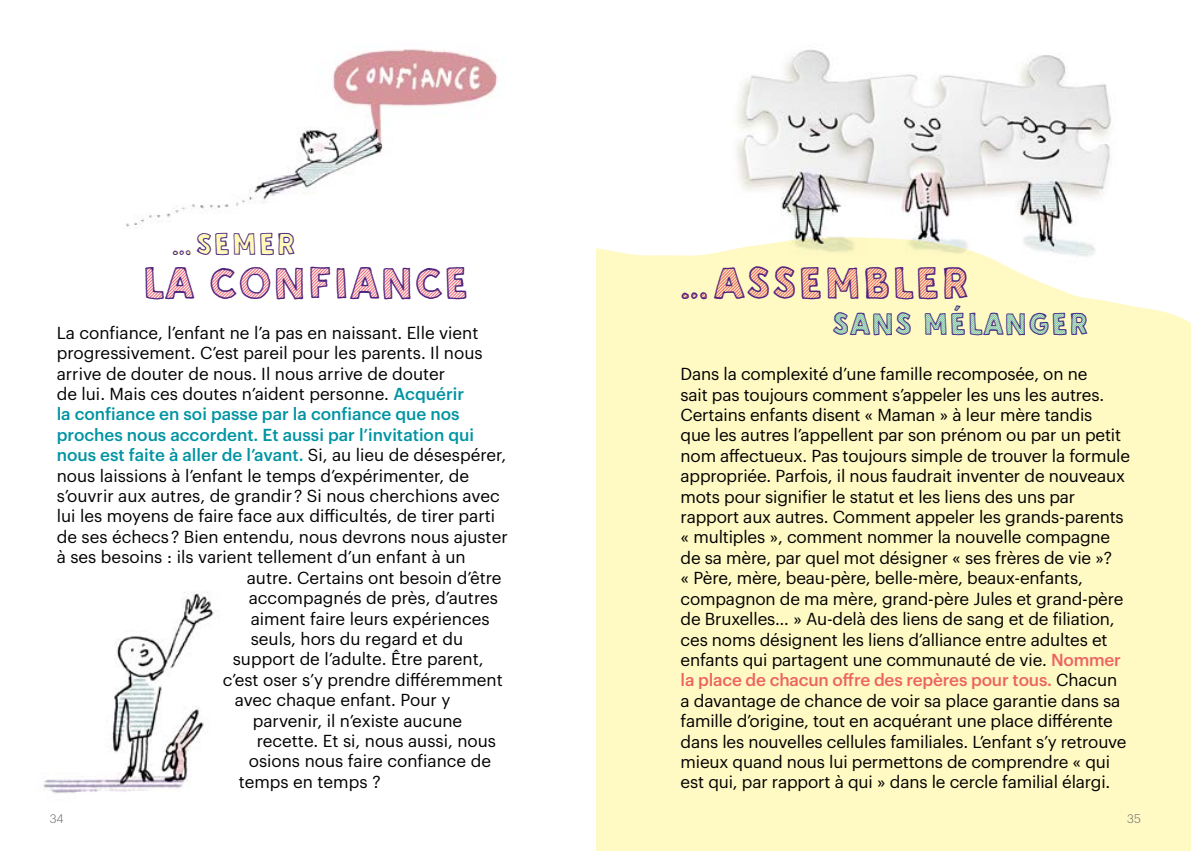
<style>
.page{position:relative;width:1191px;height:851px;background:#fff}
.page>*{position:absolute;margin:0;border:0;box-sizing:border-box;transform-origin:0 0}
.t1{font:46px "SD Sans One";color:#4a2683}
.t2{font:32px "SD Sans One";color:#4a2683}
.t3{font:17px/20.4px "Graphik";letter-spacing:-.01em;color:#000}
.t4{font:500 17px "Graphik";color:#0094a3}
.t5{font:300 12px "Graphik";color:#646363}
.s1{font-weight:500;color:#0094a3}
.s2{font-weight:400;color:#000}
.s3{font-weight:500;color:#ec6461}
</style>
<div class="page">
<div style="left:596px;top:356px;width:595px;height:494px;background:#fff9c3"></div>
<svg style="left:596px;top:248px;width:595px;height:108px;background:#fff9c8"></svg>
<img style="left:43px;top:592px;width:173px;height:201px">
<img style="left:126px;top:49px;width:372px;height:179px">
<img style="left:690px;top:49px;width:464px;height:235px">
<h2 class="t2" style="left:172px;top:223px;width:126px">…SEMER</h2>
<h1 class="t1" style="left:142px;top:253px;width:329px">LA CONFIANCE</h1>
<p class="t3" style="left:57px;top:321px;width:423px">La confiance, l’enfant ne l’a pas en naissant. Elle vient</p>
<p class="t3" style="left:57px;top:341px;width:427px">progressivement. C’est pareil pour les parents. Il nous</p>
<p class="t3" style="left:57px;top:362px;width:390px">arrive de douter de nous. Il nous arrive de douter</p>
<p class="t3" style="left:57px;top:382px;width:409px">de lui. Mais ces doutes n’aident personne. <span class="s1">Acquérir</span></p>
<p class="t4" style="left:57px;top:401px;width:404px">la confiance en soi passe par la confiance que nos</p>
<p class="t4" style="left:57px;top:421px;width:419px">proches nous accordent. Et aussi par l’invitation qui</p>
<p class="t4" style="left:57px;top:442px;width:451px">nous est faite à aller de l’avant. <span class="s2">Si, au lieu de désespérer,</span></p>
<p class="t3" style="left:57px;top:464px;width:414px">nous laissions à l’enfant le temps d’expérimenter, de</p>
<p class="t3" style="left:57px;top:484px;width:444px">s’ouvrir aux autres, de grandir ? Si nous cherchions avec</p>
<p class="t3" style="left:57px;top:504px;width:440px">lui les moyens de faire face aux difficultés, de tirer parti</p>
<p class="t3" style="left:57px;top:525px;width:452px">de ses échecs ? Bien entendu, nous devrons nous ajuster</p>
<p class="t3" style="left:57px;top:545px;width:410px">à ses besoins : ils varient tellement d’un enfant à un</p>
<p class="t3" style="left:247px;top:566px;width:256px">autre. Certains ont besoin d’être</p>
<p class="t3" style="left:249px;top:586px;width:251px">accompagnés de près, d’autres</p>
<p class="t3" style="left:251px;top:606px;width:240px">aiment faire leurs expériences</p>
<p class="t3" style="left:251px;top:627px;width:214px">seuls, hors du regard et du</p>
<p class="t3" style="left:233px;top:647px;width:252px">support de l’adulte. Être parent,</p>
<p class="t3" style="left:223px;top:668px;width:281px">c’est oser s’y prendre différemment</p>
<p class="t3" style="left:235px;top:688px;width:217px">avec chaque enfant. Pour y</p>
<p class="t3" style="left:253px;top:708px;width:211px">parvenir, il n’existe aucune</p>
<p class="t3" style="left:257px;top:729px;width:241px">recette. Et si, nous aussi, nous</p>
<p class="t3" style="left:249px;top:749px;width:244px">osions nous faire confiance de</p>
<p class="t3" style="left:239px;top:770px;width:143px">temps en temps ?</p>
<h1 class="t1" style="left:680px;top:253px;width:291px">…ASSEMBLER</h1>
<h2 class="t2" style="left:831px;top:303px;width:259px">SANS MÉLANGER</h2>
<p class="t3" style="left:680px;top:362px;width:451px">Dans la complexité d’une famille recomposée, on ne<br>sait pas toujours comment s’appeler les uns les autres.<br>Certains enfants disent « Maman » à leur mère tandis<br>que les autres l’appellent par son prénom ou par un petit nom affectueux. Pas toujours simple de trouver la formule appropriée. Parfois, il nous faudrait inventer de nouveaux mots pour signifier le statut et les liens des uns par rapport aux autres. Comment appeler les grands-parents « multiples », comment nommer la nouvelle compagne de sa mère, par quel mot désigner « ses frères de vie »?<br>« Père, mère, beau-père, belle-mère, beaux-enfants, compagnon de ma mère, grand-père Jules et grand-père de Bruxelles… » Au-delà des liens de sang et de filiation, ces noms désignent les liens d’alliance entre adultes et enfants qui partagent une communauté de vie. <span class="s3">Nommer la place de chacun offre des repères pour tous.</span> Chacun a davantage de chance de voir sa place garantie dans sa famille d’origine, tout en acquérant une place différente dans les nouvelles cellules familiales. L’enfant s’y retrouve mieux quand nous lui permettons de comprendre « qui est qui, par rapport à qui » dans le cercle familial élargi.</p>
<p class="t5" style="left:50px;top:810px;width:15px">34</p>
<p class="t5" style="left:1127px;top:810px;width:15px">35</p>
</div>
